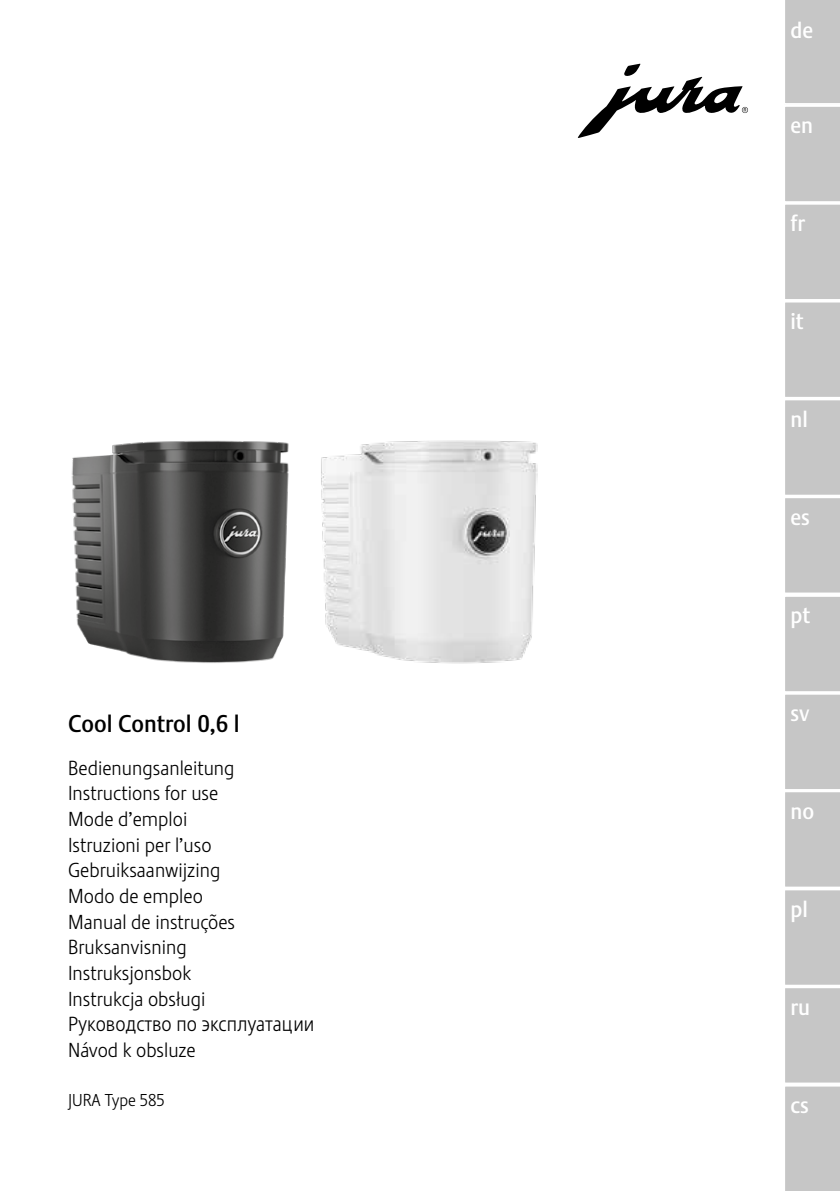
<style>
.page{position:relative;width:840px;height:1191px;background:#fff}
.page>*{position:absolute;margin:0;border:0;box-sizing:border-box;transform-origin:0 0}
.t1{font:24px "Stalemate Pro 2 J Medium";color:#000}
.t2{font:22.4px "Stalemate Pro 2 J Medium";color:#fff}
.t3{font:20px/25.6px "Stalemate Pro 2 J Light";color:#000}
.t4{font:17px "Stalemate Pro 2 J Light";color:#000}
</style>
<div class="page">
<div style="left:785px;top:0;width:54px;height:1191px;background:#c6c6c6"></div>
<img style="left:71px;top:440px;width:218px;height:223px">
<img style="left:321px;top:440px;width:217px;height:224px">
<svg style="left:577px;top:64px;width:170px;height:74px"></svg>
<p class="t1" style="left:68px;top:709px;width:173px">Cool Control 0,6 l</p>
<p class="t3" style="left:68px;top:755px;width:247px">Bedienungsanleitung<br>Instructions for use<br>Mode d’emploi<br>Istruzioni per l’uso<br>Gebruiksaanwijzing<br>Modo de empleo<br>Manual de instruções<br>Bruksanvisning<br>Instruksjonsbok<br>Instrukcja obsługi<br>Руководство по эксплуатации<br>Návod k obsluze</p>
<p class="t4" style="left:68px;top:1090px;width:98px">JURA Type 585</p>
<p class="t2" style="left:790px;top:17px;width:24px">de</p>
<p class="t2" style="left:790px;top:112px;width:24px">en</p>
<p class="t2" style="left:790px;top:210px;width:16px">fr</p>
<p class="t2" style="left:790px;top:308px;width:15px">it</p>
<p class="t2" style="left:790px;top:405px;width:19px">nl</p>
<p class="t2" style="left:790px;top:503px;width:21px">es</p>
<p class="t2" style="left:790px;top:602px;width:21px">pt</p>
<p class="t2" style="left:790px;top:700px;width:21px">sv</p>
<p class="t2" style="left:790px;top:797px;width:25px">no</p>
<p class="t2" style="left:790px;top:895px;width:19px">pl</p>
<p class="t2" style="left:790px;top:993px;width:21px">ru</p>
<p class="t2" style="left:790px;top:1091px;width:20px">cs</p>
</div>
